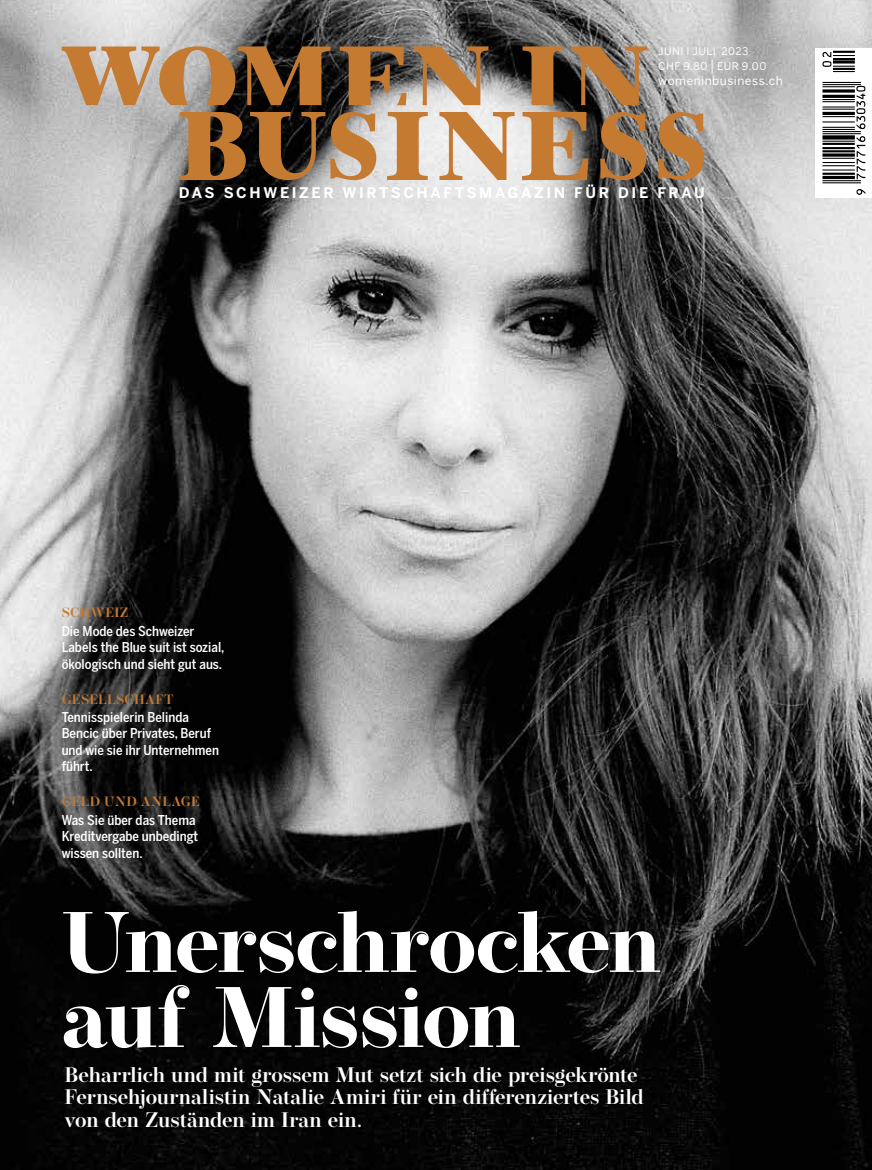
<style>
.page{position:relative;width:872px;height:1170px;background:#fff}
.page>*{position:absolute;margin:0;border:0;box-sizing:border-box;transform-origin:0 0}
.t1{font:700 85.5px/75px "Operetta 12";letter-spacing:-.02em;color:#fff}
.t2{font:600 21px/22.5px "Operetta 12";letter-spacing:-.005em;color:#fff}
.t3{font:700 14.55px "Benton Sans";letter-spacing:.18em;color:#fff}
.t4{font:500 13.5px/16.5px "Benton Sans Cond";color:#fff}
.t5{font:600 13.5px "Operetta 12";letter-spacing:.015em;color:#c57a32}
.t6{font:12px "Benton Sans";letter-spacing:.04em;color:#fff}
.t7{font:10.5px/15px "Benton Sans";letter-spacing:.045em;color:#fff}
.s1{font-size:13.65px}
</style>
<div class="page">
<img style="left:0;top:0;width:872px;height:1169px">
<div style="left:815px;top:48px;width:57px;height:149px;background:#fff"></div>
<svg style="left:856px;top:189px;width:9px;height:6px"></svg>
<hr style="left:822px;top:180px;width:39px;height:1px;background:#000">
<hr style="left:822px;top:182px;width:39px;height:1px;background:#000">
<svg style="left:822px;top:86px;width:43px;height:93px"></svg>
<hr style="left:822px;top:82px;width:39px;height:1px;background:#000">
<hr style="left:822px;top:84px;width:39px;height:1px;background:#000">
<svg style="left:822px;top:51px;width:33px;height:21px"></svg>
<svg style="left:179px;top:112px;width:197px;height:68px"></svg>
<svg style="left:600px;top:112px;width:46px;height:68px"></svg>
<svg style="left:658px;top:112px;width:46px;height:68px"></svg>
<svg style="left:387px;top:112px;width:41px;height:68px"></svg>
<svg style="left:439px;top:112px;width:75px;height:68px"></svg>
<svg style="left:522px;top:112px;width:66px;height:68px"></svg>
<svg style="left:62px;top:46px;width:268px;height:59px"></svg>
<svg style="left:340px;top:46px;width:66px;height:59px"></svg>
<svg style="left:413px;top:46px;width:75px;height:59px"></svg>
<svg style="left:522px;top:46px;width:40px;height:59px"></svg>
<svg style="left:572px;top:46px;width:75px;height:59px"></svg>
<p class="t7" style="left:658px;top:43px;width:109px">JUNI I JULI 2023<br>CHF 9.80 <span class="s1">|</span> EUR 9.00</p>
<p class="t6" style="left:658px;top:73px;width:126px">womeninbusiness.ch</p>
<p class="t3" style="left:179px;top:184px;width:527px">DAS SCHWEIZER WIRTSCHAFTSMAGAZIN FÜR DIE FRAU</p>
<p class="t5" style="left:62px;top:604px;width:68px">SCHWEIZ</p>
<p class="t4" style="left:62px;top:622px;width:164px">Die Mode des Schweizer<br>Labels the Blue suit ist sozial, ökologisch und sieht gut aus.</p>
<p class="t5" style="left:62px;top:691px;width:113px">GESELLSCHAFT</p>
<p class="t4" style="left:62px;top:708px;width:159px">Tennisspielerin Belinda<br>Bencic über Privates, Beruf und wie sie ihr Unternehmen führt.</p>
<p class="t5" style="left:62px;top:793px;width:140px">GELD UND ANLAGE</p>
<p class="t4" style="left:62px;top:811px;width:138px">Was Sie über das Thema<br>Kreditvergabe unbedingt wissen sollten.</p>
<h1 class="t1" style="left:62px;top:904px;width:600px">Unerschrocken auf Mission</h1>
<h2 class="t2" style="left:65px;top:1063px;width:580px">Beharrlich und mit grossem Mut setzt sich die preisgekrönte<br>Fernsehjournalistin Natalie Amiri für ein differenziertes Bild von den Zuständen im Iran ein.</h2>
</div>
